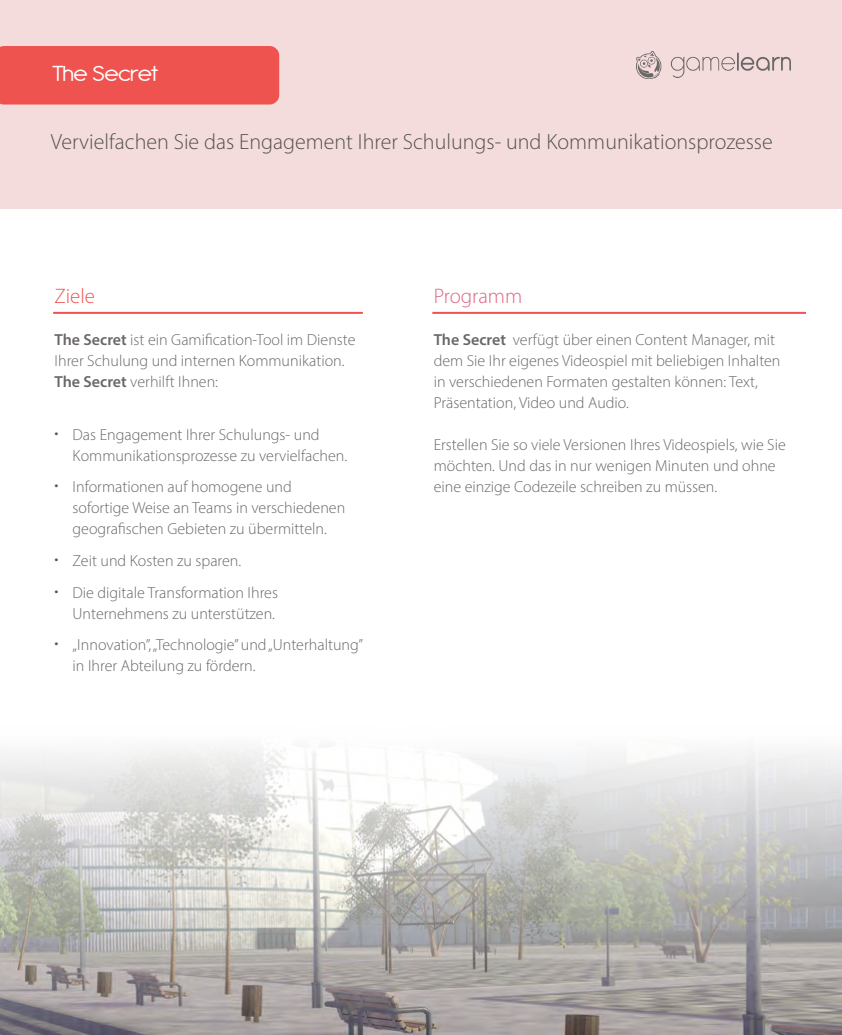
<style>
.page{position:relative;width:842px;height:1035px;background:#fff}
.page>*{position:absolute;margin:0;border:0;box-sizing:border-box;transform-origin:0 0}
.t1{font:23.7px "Antipasto";letter-spacing:-.045em;color:#fff;scale:1.13 1}
.t2{font:300 22px "Myriad Pro";color:#525251}
.t3{font:300 21px "Myriad Pro";color:#de6584}
.t4{font:300 21px "Myriad Pro";color:#ef5350}
.t5{font:300 16px/21px "Myriad Pro";color:#6a6766}
.s1{font-weight:600}
.s2{color:#575756}
</style>
<div class="page">
<div style="left:0;top:0;width:842px;height:208px;background:#f4dcdc"></div>
<img style="left:636px;top:51px;width:155px;height:27px">
<hr style="left:53px;top:312px;width:310px;height:2px;background:#ef5350">
<hr style="left:432px;top:312px;width:374px;height:2px;background:#ef5350">
<img style="left:0;top:748px;width:842px;height:286px">
<div style="left:0;top:46px;width:279px;height:58px;background:#ef5350"></div>
<h1 class="t1" style="left:52px;top:60px;width:96px">The Secret</h1>
<h2 class="t2" style="left:51px;top:128px;width:723px">Vervielfachen Sie das Engagement Ihrer Schulungs- und Kommunikationsprozesse</h2>
<h3 class="t4" style="left:55px;top:283px;width:42px">Ziele</h3>
<p class="t5" style="left:55px;top:329px;width:302px"><span class="s1">The Secret</span> ist ein Gamification-Tool im Dienste<br>Ihrer Schulung und internen Kommunikation.<br><span class="s1">The Secret</span> verhilft Ihnen:</p>
<p class="t5" style="left:73px;top:424px;width:276px;text-indent:-18px"><span class="s2">•</span> Das Engagement Ihrer Schulungs- und<br>Kommunikationsprozesse zu vervielfachen.</p>
<p class="t5" style="left:73px;top:476px;width:274px;text-indent:-18px"><span class="s2">•</span> Informationen auf homogene und sofortige Weise an Teams in verschiedenen geografischen Gebieten zu übermitteln.</p>
<p class="t5" style="left:55px;top:550px;width:188px"><span class="s2">•</span> Zeit und Kosten zu sparen.</p>
<p class="t5" style="left:55px;top:581px;width:225px;text-align:right"><span class="s2">•</span> Die digitale Transformation Ihres<br>Unternehmens zu unterstützen.</p>
<p class="t5" style="left:73px;top:634px;width:292px;text-indent:-18px"><span class="s2">•</span> „Innovation”, „Technologie” und „Unterhaltung” in Ihrer Abteilung zu fördern.</p>
<h3 class="t3" style="left:434px;top:283px;width:90px">Programm</h3>
<p class="t5" style="left:434px;top:329px;width:348px"><span class="s1">The Secret</span> verfügt über einen Content Manager, mit dem Sie Ihr eigenes Videospiel mit beliebigen Inhalten in verschiedenen Formaten gestalten können: Text, Präsentation, Video und Audio.</p>
<p class="t5" style="left:434px;top:434px;width:354px">Erstellen Sie so viele Versionen Ihres Videospiels, wie Sie möchten. Und das in nur wenigen Minuten und ohne eine einzige Codezeile schreiben zu müssen.</p>
</div>
